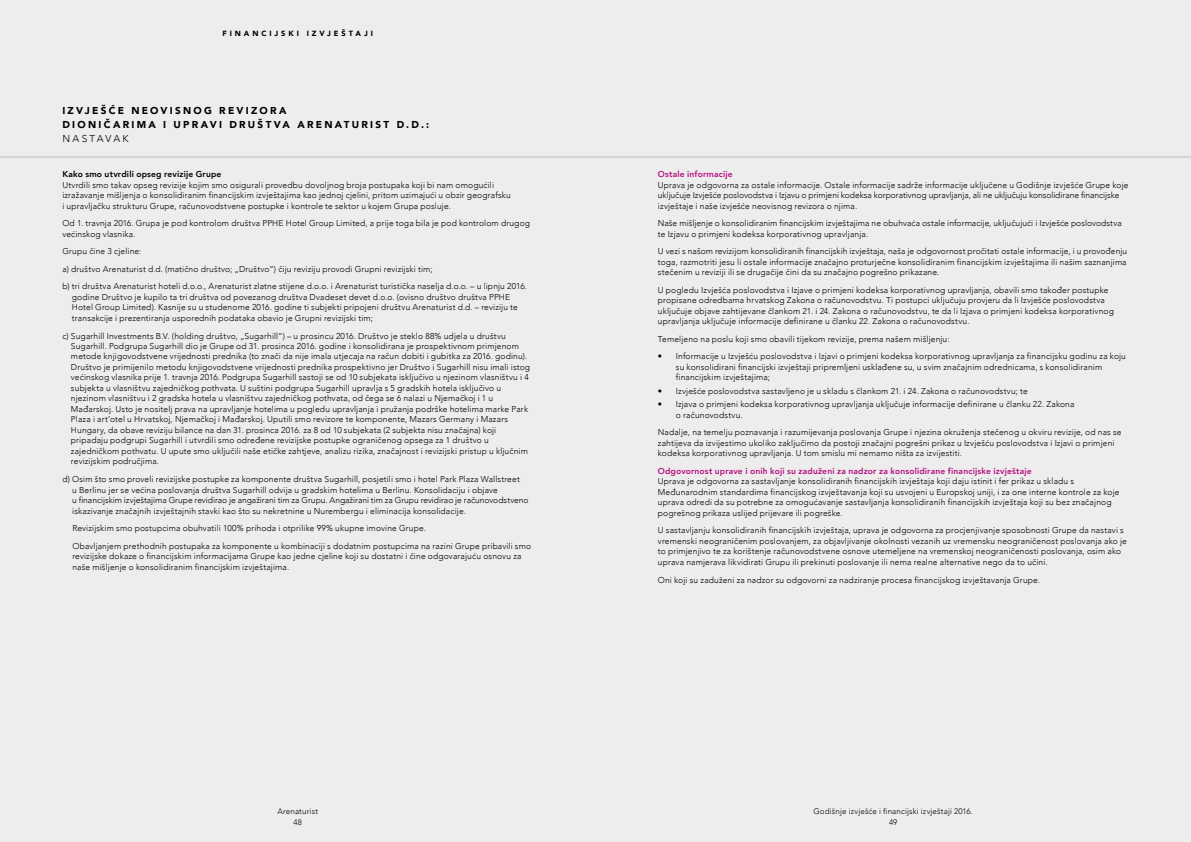
<style>
.page{position:relative;width:1191px;height:842px;background:#fff}
.page>*{position:absolute;margin:0;border:0;box-sizing:border-box;transform-origin:0 0}
.t1{font:900 10px/14px "Avenir LT Com";letter-spacing:.225em;color:#000}
.t2{font:300 10px "Avenir LT Com";letter-spacing:.23em;color:#000}
.t3{font:300 8.5px/10.5px "Avenir LT Com";letter-spacing:.015em;color:#000}
.t4{font:800 8.5px "Avenir LT Com";letter-spacing:.02em;color:#b41080}
.t5{font:800 8.5px "Avenir LT Com";letter-spacing:.02em;color:#000}
.t6{font:300 8px/11px "Avenir LT Com";letter-spacing:.02em;color:#000;text-align:center}
.t7{font:900 7.5px "Avenir LT Com";letter-spacing:.39em;color:#000}
</style>
<div class="page">
<div style="left:0;top:0;width:595px;height:842px;background:#ededed"></div>
<div style="left:595px;top:0;width:596px;height:842px;background:#ededed"></div>
<hr style="left:595px;top:157px;width:596px;height:1px;background:#bcbcbc">
<hr style="left:0;top:157px;width:595px;height:1px;background:#bcbcbc">
<p class="t7" style="left:222px;top:30px;width:152px">FINANCIJSKI IZVJEŠTAJI</p>
<p class="t1" style="left:62px;top:104px;width:368px">IZVJEŠĆE NEOVISNOG REVIZORA<br>DIONIČARIMA I UPRAVI DRUŠTVA ARENATURIST D.D.:</p>
<p class="t2" style="left:62px;top:134px;width:68px">NASTAVAK</p>
<p class="t5" style="left:62px;top:171px;width:161px">Kako smo utvrdili opseg revizije Grupe</p>
<p class="t3" style="left:62px;top:180px;width:450px">Utvrdili smo takav opseg revizije kojim smo osigurali provedbu dovoljnog broja postupaka koji bi nam omogućili izražavanje mišljenja o konsolidiranim financijskim izvještajima kao jednoj cjelini, pritom uzimajući u obzir geografsku i upravljačku strukturu Grupe, računovodstvene postupke i kontrole te sektor u kojem Grupa posluje.</p>
<p class="t3" style="left:62px;top:219px;width:469px">Od 1. travnja 2016. Grupa je pod kontrolom društva PPHE Hotel Group Limited, a prije toga bila je pod kontrolom drugog većinskog vlasnika.</p>
<p class="t3" style="left:62px;top:243px;width:466px;line-height:17.6px">Grupu čine 3 cjeline:<br>a) društvo Arenaturist d.d. (matično društvo; „Društvo”) čiju reviziju provodi Grupni revizijski tim;<br>b) tri društva Arenaturist hoteli d.o.o., Arenaturist zlatne stijene d.o.o. i Arenaturist turistička naselja d.o.o. – u lipnju 2016.</p>
<p class="t3" style="left:72px;top:292px;width:447px">godine Društvo je kupilo ta tri društva od povezanog društva Dvadeset devet d.o.o. (ovisno društvo društva PPHE<br>Hotel Group Limited). Kasnije su u studenome 2016. godine ti subjekti pripojeni društvu Arenaturist d.d. – reviziju te transakcije i prezentiranja usporednih podataka obavio je Grupni revizijski tim;</p>
<p class="t3" style="left:71px;top:331px;width:461px;text-indent:-9px">c) Sugarhill Investments B.V. (holding društvo, „Sugarhill”) – u prosincu 2016. Društvo je steklo 88% udjela u društvu Sugarhill. Podgrupa Sugarhill dio je Grupe od 31. prosinca 2016. godine i konsolidirana je prospektivnom primjenom metode knjigovodstvene vrijednosti prednika (to znači da nije imala utjecaja na račun dobiti i gubitka za 2016. godinu).<br>Društvo je primijenilo metodu knjigovodstvene vrijednosti prednika prospektivno jer Društvo i Sugarhill nisu imali istog većinskog vlasnika prije 1. travnja 2016. Podgrupa Sugarhill sastoji se od 10 subjekata isključivo u njezinom vlasništvu i 4 subjekta u vlasništvu zajedničkog pothvata. U suštini podgrupa Sugarhill upravlja s 5 gradskih hotela isključivo u njezinom vlasništvu i 2 gradska hotela u vlasništvu zajedničkog pothvata, od čega se 6 nalazi u Njemačkoj i 1 u Mađarskoj. Usto je nositelj prava na upravljanje hotelima u pogledu upravljanja i pružanja podrške hotelima marke Park Plaza i art’otel u Hrvatskoj, Njemačkoj i Mađarskoj. Uputili smo revizore te komponente, Mazars Germany i Mazars Hungary, da obave reviziju bilance na dan 31. prosinca 2016. za 8 od 10 subjekata (2 subjekta nisu značajna) koji pripadaju podgrupi Sugarhill i utvrdili smo određene revizijske postupke ograničenog opsega za 1 društvo u zajedničkom pothvatu. U upute smo uključili naše etičke zahtjeve, analizu rizika, značajnost i revizijski pristup u ključnim revizijskim područjima.</p>
<p class="t3" style="left:72px;top:475px;width:458px;text-indent:-10px">d) Osim što smo proveli revizijske postupke za komponente društva Sugarhill, posjetili smo i hotel Park Plaza Wallstreet<br>u Berlinu jer se većina poslovanja društva Sugarhill odvija u gradskim hotelima u Berlinu. Konsolidaciju i objave<br>u financijskim izvještajima Grupe revidirao je angažirani tim za Grupu. Angažirani tim za Grupu revidirao je računovodstveno iskazivanje značajnih izvještajnih stavki kao što su nekretnine u Nurembergu i eliminacija konsolidacije.</p>
<p class="t3" style="left:72px;top:520px;width:460px;line-height:17.6px">Revizijskim smo postupcima obuhvatili 100% prihoda i otprilike 99% ukupne imovine Grupe.<br>Obavljanjem prethodnih postupaka za komponente u kombinaciji s dodatnim postupcima na razini Grupe pribavili smo</p>
<p class="t3" style="left:72px;top:552px;width:451px">revizijske dokaze o financijskim informacijama Grupe kao jedne cjeline koji su dostatni i čine odgovarajuću osnovu za naše mišljenje o konsolidiranim financijskim izvještajima.</p>
<p class="t4" style="left:658px;top:171px;width:76px">Ostale informacije</p>
<p class="t3" style="left:658px;top:180px;width:472px">Uprava je odgovorna za ostale informacije. Ostale informacije sadrže informacije uključene u Godišnje izvješće Grupe koje uključuje Izvješće poslovodstva i Izjavu o primjeni kodeksa korporativnog upravljanja, ali ne uključuju konsolidirane financijske izvještaje i naše izvješće neovisnog revizora o njima.</p>
<p class="t3" style="left:658px;top:219px;width:465px">Naše mišljenje o konsolidiranim financijskim izvještajima ne obuhvaća ostale informacije, uključujući i Izvješće poslovodstva te Izjavu o primjeni kodeksa korporativnog upravljanja.</p>
<p class="t3" style="left:658px;top:247px;width:471px;text-align:justify">U vezi s našom revizijom konsolidiranih financijskih izvještaja, naša je odgovornost pročitati ostale informacije, i u provođenju toga, razmotriti jesu li ostale informacije značajno proturječne konsolidiranim financijskim izvještajima ili našim saznanjima stečenim u reviziji ili se drugačije čini da su značajno pogrešno prikazane.</p>
<p class="t3" style="left:658px;top:285px;width:457px">U pogledu Izvješća poslovodstva i Izjave o primjeni kodeksa korporativnog upravljanja, obavili smo također postupke propisane odredbama hrvatskog Zakona o računovodstvu. Ti postupci uključuju provjeru da li Izvješće poslovodstva uključuje objave zahtijevane člankom 21. i 24. Zakona o računovodstvu, te da li Izjava o primjeni kodeksa korporativnog upravljanja uključuje informacije definirane u članku 22. Zakona o računovodstvu.</p>
<p class="t3" style="left:658px;top:334px;width:293px">Temeljeno na poslu koji smo obavili tijekom revizije, prema našem mišljenju:</p>
<p class="t3" style="left:676px;top:352px;width:451px;text-indent:-18px">• Informacije u Izvješću poslovodstva i Izjavi o primjeni kodeksa korporativnog upravljanja za financijsku godinu za koju su konsolidirani financijski izvještaji pripremljeni usklađene su, u svim značajnim odrednicama, s konsolidiranim financijskim izvještajima;</p>
<p class="t3" style="left:658px;top:386px;width:371px">• Izvješće poslovodstva sastavljeno je u skladu s člankom 21. i 24. Zakona o računovodstvu; te</p>
<p class="t3" style="left:676px;top:400px;width:400px;text-indent:-18px">• Izjava o primjeni kodeksa korporativnog upravljanja uključuje informacije definirane u članku 22. Zakona o računovodstvu.</p>
<p class="t3" style="left:658px;top:428px;width:465px">Nadalje, na temelju poznavanja i razumijevanja poslovanja Grupe i njezina okruženja stečenog u okviru revizije, od nas se zahtijeva da izvijestimo ukoliko zaključimo da postoji značajni pogrešni prikaz u Izvješću poslovodstva i Izjavi o primjeni kodeksa korporativnog upravljanja. U tom smislu mi nemamo ništa za izvijestiti.</p>
<p class="t4" style="left:658px;top:467px;width:375px">Odgovornost uprave i onih koji su zaduženi za nadzor za konsolidirane financijske izvještaje</p>
<p class="t3" style="left:658px;top:477px;width:463px">Uprava je odgovorna za sastavljanje konsolidiranih financijskih izvještaja koji daju istinit i fer prikaz u skladu s Međunarodnim standardima financijskog izvještavanja koji su usvojeni u Europskoj uniji, i za one interne kontrole za koje uprava odredi da su potrebne za omogućavanje sastavljanja konsolidiranih financijskih izvještaja koji su bez značajnog pogrešnog prikaza uslijed prijevare ili pogreške.</p>
<p class="t3" style="left:658px;top:526px;width:470px">U sastavljanju konsolidiranih financijskih izvještaja, uprava je odgovorna za procjenjivanje sposobnosti Grupe da nastavi s vremenski neograničenim poslovanjem, za objavljivanje okolnosti vezanih uz vremensku neograničenost poslovanja ako je to primjenjivo te za korištenje računovodstvene osnove utemeljene na vremenskoj neograničenosti poslovanja, osim ako uprava namjerava likvidirati Grupu ili prekinuti poslovanje ili nema realne alternative nego da to učini.</p>
<p class="t3" style="left:658px;top:575px;width:384px">Oni koji su zaduženi za nadzor su odgovorni za nadziranje procesa financijskog izvještavanja Grupe.</p>
<p class="t6" style="left:277px;top:806px;width:42px">Arenaturist<br>48</p>
<p class="t6" style="left:813px;top:806px;width:161px">Godišnje izvješće i financijski izvještaji 2016.<br>49</p>
</div>
